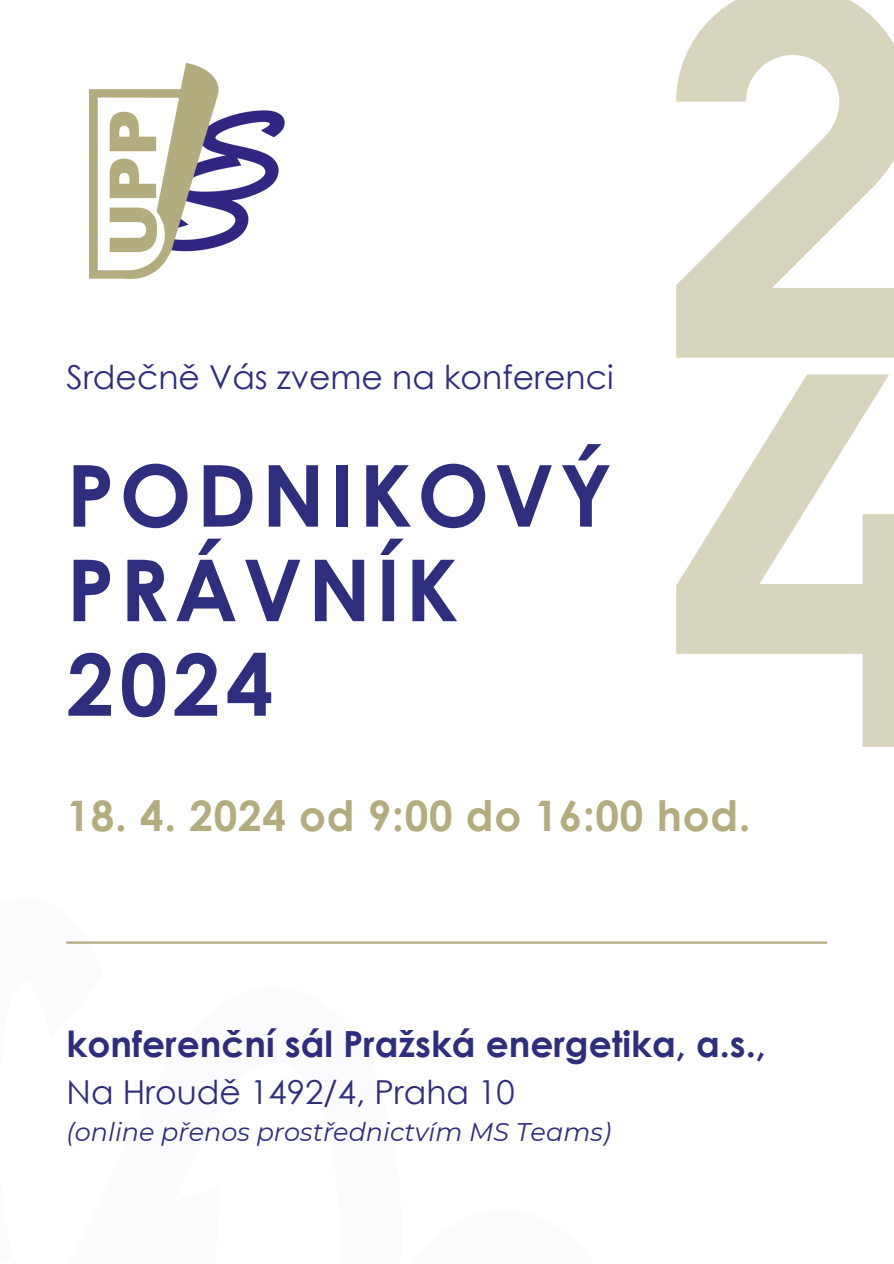
<style>
.page{position:relative;width:894px;height:1264px;background:#fff}
.page>*{position:absolute;margin:0;border:0;box-sizing:border-box;transform-origin:0 0}
.t1{font:700 85.5px/94.5px "Century Gothic";letter-spacing:.06em;color:#2f2d7e}
.t2{font:700 42px "Century Gothic";letter-spacing:.02em;color:#b2ac7f}
.t3{font:700 36px "Century Gothic";color:#2f2d7e}
.t4{font:33px "Century Gothic";color:#2f2d7e}
.t5{font:italic 25.5px "Montserrat";color:#2f2d7e}
</style>
<div class="page">
<img style="left:89px;top:64px;width:196px;height:215px">
<svg style="left:676px;top:0;width:217px;height:358px;fill:#d8d5bf"></svg>
<svg style="left:676px;top:374px;width:217px;height:322px;fill:#d8d5bf"></svg>
<img style="left:66px;top:696px;width:827px;height:248px">
<p class="t4" style="left:67px;top:356px;width:548px">Srdečně Vás zveme na konferenci</p>
<p class="t1" style="left:67px;top:446px;width:547px">PODNIKOVÝ<br>PRÁVNÍK<br>2024</p>
<h1 class="t2" style="left:67px;top:789px;width:685px">18. 4. 2024 od 9:00 do 16:00 hod.</h1>
<p class="t3" style="left:67px;top:1020px;width:700px">konferenční sál Pražská energetika, a.s.,</p>
<p class="t4" style="left:67px;top:1070px;width:449px">Na Hroudě 1492/4, Praha 10</p>
<h2 class="t5" style="left:67px;top:1116px;width:546px">(online přenos prostřednictvím MS Teams)</h2>
</div>
